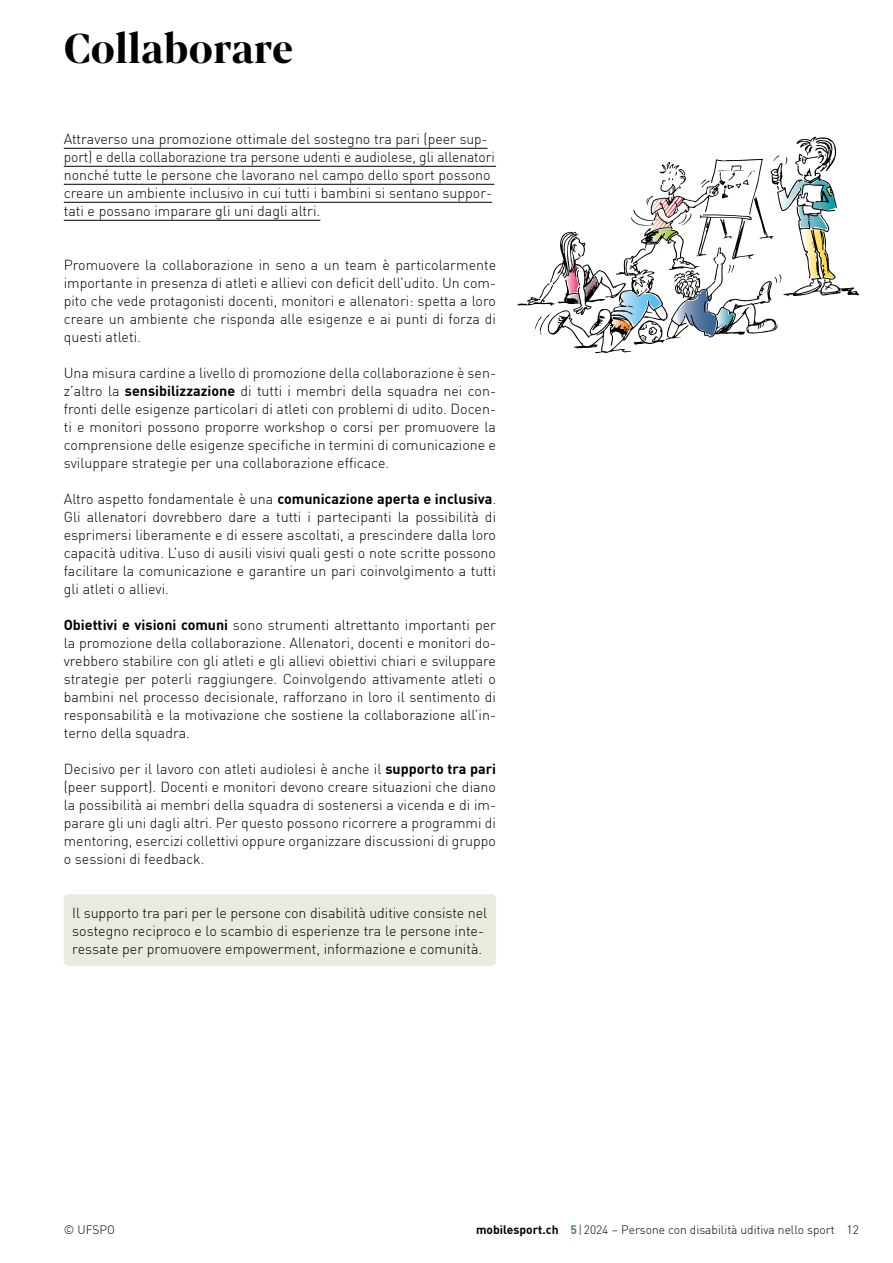
<style>
.page{position:relative;width:893px;height:1263px;background:#fff}
.page>*{position:absolute;margin:0;border:0;box-sizing:border-box;transform-origin:0 0}
.h_Titel{font:700 45px "Mixta Pro";color:#000}
.p_Fliesstext{font:300 14.25px/18px "DINOT";color:#000;text-align:justify}
.h_lead{font:300 14.25px/18px "DINOT";color:#000}
.p_Fliesstext_Tipp{font:300 14.25px/18px "DINOT";letter-spacing:-.005em;color:#000}
.t1{font:300 12px "DINOT";color:#000}
.s1{font-weight:700}
.s2{font-weight:700;color:#567d6c}
</style>
<div class="page">
<hr style="left:64px;top:148px;width:423px;height:1px;background:#000">
<hr style="left:64px;top:166px;width:432px;height:1px;background:#000">
<hr style="left:64px;top:184px;width:430px;height:1px;background:#000">
<hr style="left:64px;top:202px;width:428px;height:1px;background:#000">
<hr style="left:64px;top:220px;width:256px;height:1px;background:#000">
<div style="left:64px;top:894px;width:432px;height:72px;background:#e7ecdf;border-radius:4px"></div>
<svg style="left:517px;top:137px;width:342px;height:216px"></svg>
<p class="h_Titel" style="left:64px;top:22px;width:231px">Collaborare</p>
<p class="h_lead" style="left:64px;top:128px;width:432px">Attraverso una promozione ottimale del sostegno tra pari (peer sup&shy;port) e della collaborazione tra persone udenti e audiolese, gli allenatori nonché tutte le persone che lavorano nel campo dello sport possono creare un ambiente inclusivo in cui tutti i bambini si sentano suppor&shy;tati e possano imparare gli uni dagli altri.</p>
<p class="p_Fliesstext" style="left:64px;top:254px;width:434px">Promuovere la collaborazione in seno a un team è particolarmente importante in presenza di atleti e allievi con deficit dell’udito. Un com&shy;pito che vede protagonisti docenti, monitori e allenatori: spetta a loro creare un ambiente che risponda alle esigenze e ai punti di forza di questi atleti.</p>
<p class="p_Fliesstext" style="left:64px;top:362px;width:434px">Una misura cardine a livello di promozione della collaborazione è sen&shy;z’altro la <span class="s1">sensibilizzazione</span> di tutti i membri della squadra nei con&shy;fronti delle esigenze particolari di atleti con problemi di udito. Docen&shy;ti e monitori possono proporre workshop o corsi per promuovere la comprensione delle esigenze specifiche in termini di comunicazione e sviluppare strategie per una collaborazione efficace.</p>
<p class="p_Fliesstext" style="left:64px;top:488px;width:434px">Altro aspetto fondamentale è una <span class="s1">comunicazione aperta e inclusiva</span>.<br>Gli allenatori dovrebbero dare a tutti i partecipanti la possibilità di esprimersi liberamente e di essere ascoltati, a prescindere dalla loro capacità uditiva. L’uso di ausili visivi quali gesti o note scritte possono facilitare la comunicazione e garantire un pari coinvolgimento a tutti gli atleti o allievi.</p>
<p class="p_Fliesstext" style="left:64px;top:614px;width:434px"><span class="s1">Obiettivi e visioni comuni</span> sono strumenti altrettanto importanti per la promozione della collaborazione. Allenatori, docenti e monitori do&shy;vrebbero stabilire con gli atleti e gli allievi obiettivi chiari e sviluppare strategie per poterli raggiungere. Coinvolgendo attivamente atleti o bambini nel processo decisionale, rafforzano in loro il sentimento di responsabilità e la motivazione che sostiene la collaborazione all’in&shy;terno della squadra.</p>
<p class="p_Fliesstext" style="left:64px;top:758px;width:434px">Decisivo per il lavoro con atleti audiolesi è anche il <span class="s1">supporto tra pari </span>(peer support). Docenti e monitori devono creare situazioni che diano la possibilità ai membri della squadra di sostenersi a vicenda e di im&shy;parare gli uni dagli altri. Per questo possono ricorrere a programmi di mentoring, esercizi collettivi oppure organizzare discussioni di gruppo o sessioni di feedback.</p>
<p class="p_Fliesstext_Tipp" style="left:72px;top:902px;width:416px">Il supporto tra pari per le persone con disabilità uditive consiste nel sostegno reciproco e lo scambio di esperienze tra le persone inte&shy;ressate per promuovere empowerment, informazione e comunità.</p>
<p class="t1" style="left:64px;top:1220px;width:53px">© UFSPO</p>
<p class="t1" style="left:476px;top:1220px;width:384px"><span class="s1">mobilesport.ch</span> <span class="s2">5</span>|2024 – Persone con disabilità uditiva nello sport 12</p>
</div>
